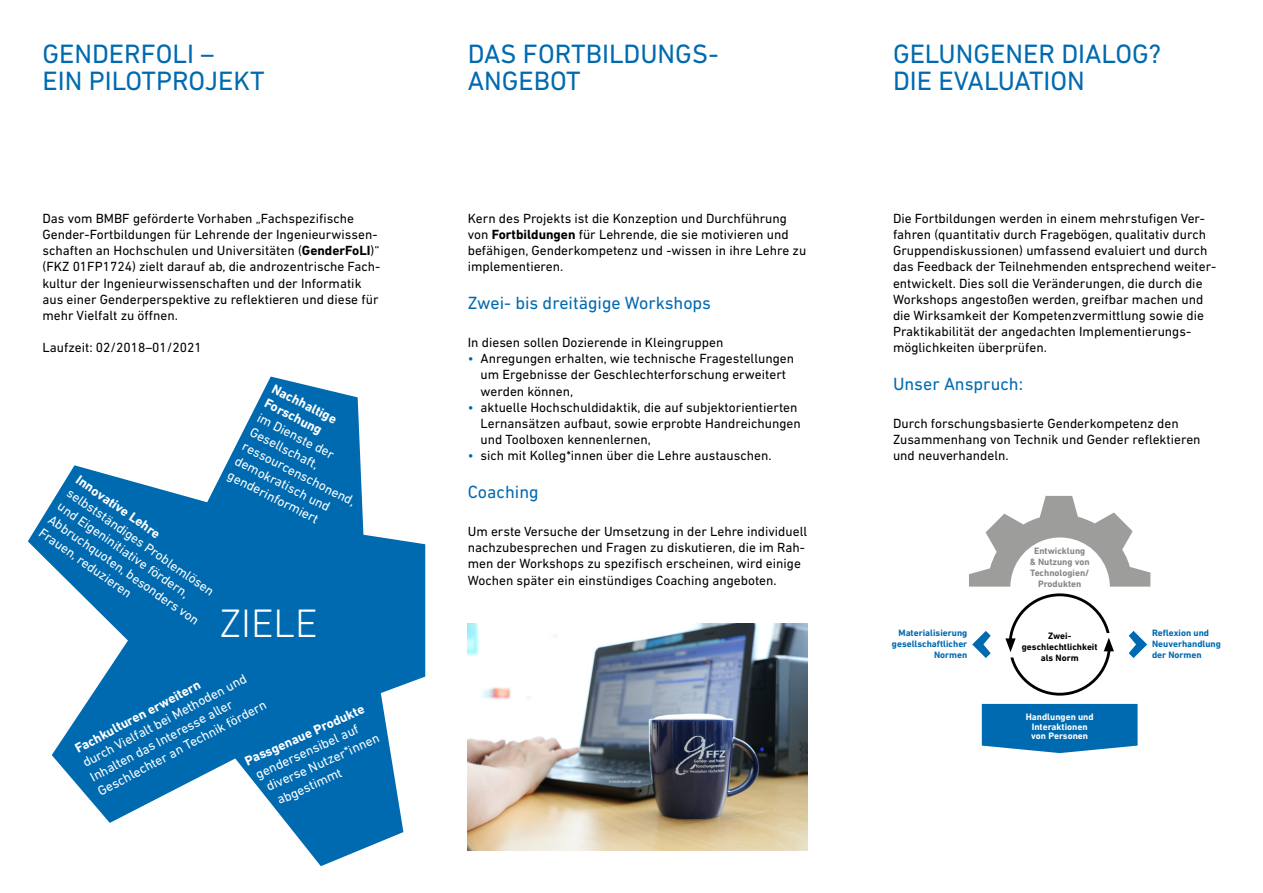
<style>
.page{position:relative;width:1263px;height:893px;background:#fff}
.page>*{position:absolute;margin:0;border:0;box-sizing:border-box;transform-origin:0 0}
.t1{font:300 40.35px "DIN Next LT Pro";color:#fff}
.t2{font:27px/27px "DIN Next LT Pro";color:#006ab0}
.t3{font:18px "DIN Next LT Pro";color:#006ab0}
.t4{font:13.5px/16.2px "DIN Next LT Pro";color:#000}
.t5{font:13.5px/16.2px "DIN Next LT Pro";color:#fff}
.t6{font:700 13.5px/16.2px "DIN Next LT Pro";color:#fff}
.t7{font:700 9.45px/10.9px "DIN Next LT Pro";color:#006ab0;text-align:right}
.t8{font:700 9.45px/10.9px "DIN Next LT Pro";color:#878787;text-align:center}
.t9{font:700 9.45px/9.4px "DIN Next LT Pro";color:#fff;text-align:center}
.t10{font:700 9.45px/10.9px "DIN Next LT Pro";color:#000;text-align:center}
.s1{font-weight:700}
.s2{color:#006ab0}
</style>
<div class="page">
<svg style="left:28px;top:377px;width:397px;height:489px;fill:#006ab0"></svg>
<div style="left:1009px;top:593px;width:102px;height:103px;border:3px solid #000;border-radius:50%"></div>
<svg style="left:982px;top:704px;width:155px;height:49px;background:#1275b5"></svg>
<svg style="left:969px;top:496px;width:181px;height:91px"></svg>
<svg style="left:972px;top:631px;width:175px;height:28px"></svg>
<img style="left:468px;top:624px;width:340px;height:226px">
<h2 class="t2" style="left:43px;top:40px;width:223px">GENDERFOLI –<br>EIN PILOTPROJEKT</h2>
<h2 class="t2" style="left:893px;top:40px;width:270px">GELUNGENER DIALOG?<br>DIE EVALUATION</h2>
<h2 class="t2" style="left:468px;top:40px;width:250px">DAS FORTBILDUNGS-<br>ANGEBOT</h2>
<p class="t4" style="left:43px;top:210px;width:339px">Das vom BMBF geförderte Vorhaben „Fachspezifische Gender-Fortbildungen für Lehrende der Ingenieurwissen&shy;schaften an Hochschulen und Universitäten (<span class="s1">GenderFoLI</span>)“ (FKZ 01FP1724) zielt darauf ab, die androzentrische Fach&shy;kultur der Ingenieurwissenschaften und der Informatik aus einer Genderperspektive zu reflektieren und diese für mehr Vielfalt zu öffnen.</p>
<p class="t4" style="left:43px;top:339px;width:161px">Laufzeit: 02/2018–01/2021</p>
<p class="t6" style="left:82px;top:471px;width:101px;rotate:35deg">Innovative Lehre</p>
<p class="t5" style="left:73px;top:485px;width:182px;rotate:35deg">selbstständiges Problemlösen und Eigeninitiative fördern,<br>Abbruchquoten, besonders von<br>Frauen, reduzieren</p>
<p class="t6" style="left:277px;top:380px;width:73px;rotate:27deg">Nachhaltige<br>Forschung</p>
<p class="t5" style="left:262px;top:409px;width:126px;rotate:27deg">im Dienste der<br>Gesellschaft, ressourcenschonend, demokratisch und genderinformiert</p>
<h1 class="t1" style="left:219px;top:600px;width:100px">ZIELE</h1>
<p class="t5" style="left:80px;top:756px;width:190px;rotate:-28deg">durch Vielfalt bei Methoden und<br>Inhalten das Interesse aller<br>Geschlechter an Technik fördern</p>
<p class="t6" style="left:72px;top:742px;width:142px;rotate:-28deg">Fachkulturen erweitern</p>
<p class="t6" style="left:242px;top:754px;width:131px;rotate:-24deg">Passgenaue Produkte</p>
<p class="t5" style="left:253px;top:767px;width:113px;rotate:-24deg">gendersensibel auf</p>
<p class="t5" style="left:264px;top:779px;width:124px;rotate:-24deg">diverse Nutzer*innen</p>
<p class="t5" style="left:274px;top:792px;width:71px;rotate:-24deg">abgestimmt</p>
<p class="t4" style="left:468px;top:210px;width:340px">Kern des Projekts ist die Konzeption und Durchführung von <span class="s1">Fortbildungen</span> für Lehrende, die sie motivieren und befähigen, Genderkompetenz und -wissen in ihre Lehre zu implementieren.</p>
<h3 class="t3" style="left:468px;top:293px;width:245px">Zwei- bis dreitägige Workshops</h3>
<p class="t4" style="left:468px;top:334px;width:257px">In diesen sollen Dozierende in Kleingruppen</p>
<p class="t4" style="left:480px;top:350px;width:315px;text-indent:-13px"><span class="s2">•</span> Anregungen erhalten, wie technische Fragestellungen um Ergebnisse der Geschlechterforschung erweitert werden können,</p>
<p class="t4" style="left:480px;top:399px;width:322px;text-indent:-13px"><span class="s2">•</span> aktuelle Hochschuldidaktik, die auf subjektorientierten<br>Lernansätzen aufbaut, sowie erprobte Handreichungen und Toolboxen kennenlernen,</p>
<p class="t4" style="left:468px;top:447px;width:305px"><span class="s2">•</span> sich mit Kolleg*innen über die Lehre austauschen.</p>
<h3 class="t3" style="left:468px;top:482px;width:72px">Coaching</h3>
<p class="t4" style="left:468px;top:523px;width:341px">Um erste Versuche der Umsetzung in der Lehre individuell nachzubesprechen und Fragen zu diskutieren, die im Rah&shy;men der Workshops zu spezifisch erscheinen, wird einige Wochen später ein einstündiges Coaching angeboten.</p>
<p class="t4" style="left:893px;top:210px;width:325px">Die Fortbildungen werden in einem mehrstufigen Ver&shy;fahren (quantitativ durch Fragebögen, qualitativ durch Gruppendiskussionen) umfassend evaluiert und durch das Feedback der Teilnehmenden entsprechend weiter&shy;entwickelt. Dies soll die Veränderungen, die durch die Workshops angestoßen werden, greifbar machen und die Wirksamkeit der Kompetenzvermittlung sowie die Praktikabilität der angedachten Implementierungs&shy;möglichkeiten überprüfen.</p>
<h3 class="t3" style="left:893px;top:374px;width:132px">Unser Anspruch:</h3>
<p class="t4" style="left:893px;top:415px;width:309px">Durch forschungsbasierte Genderkompetenz den<br>Zusammenhang von Technik und Gender reflektieren und neuverhandeln.</p>
<p class="t8" style="left:1030px;top:545px;width:61px">Entwicklung<br>&amp; Nutzung von<br>Technologien/<br>Produkten</p>
<p class="t7" style="left:892px;top:628px;width:77px">Materialisierung gesellschaftlicher<br>Normen</p>
<p class="t7" style="left:1152px;top:628px;width:70px;text-align:left">Reflexion und<br>Neuverhandlung der Normen</p>
<p class="t10" style="left:1022px;top:630px;width:77px">Zwei&shy;geschlechtlichkeit als Norm</p>
<p class="t9" style="left:1026px;top:712px;width:69px">Handlungen und<br>Interaktionen von Personen</p>
</div>
